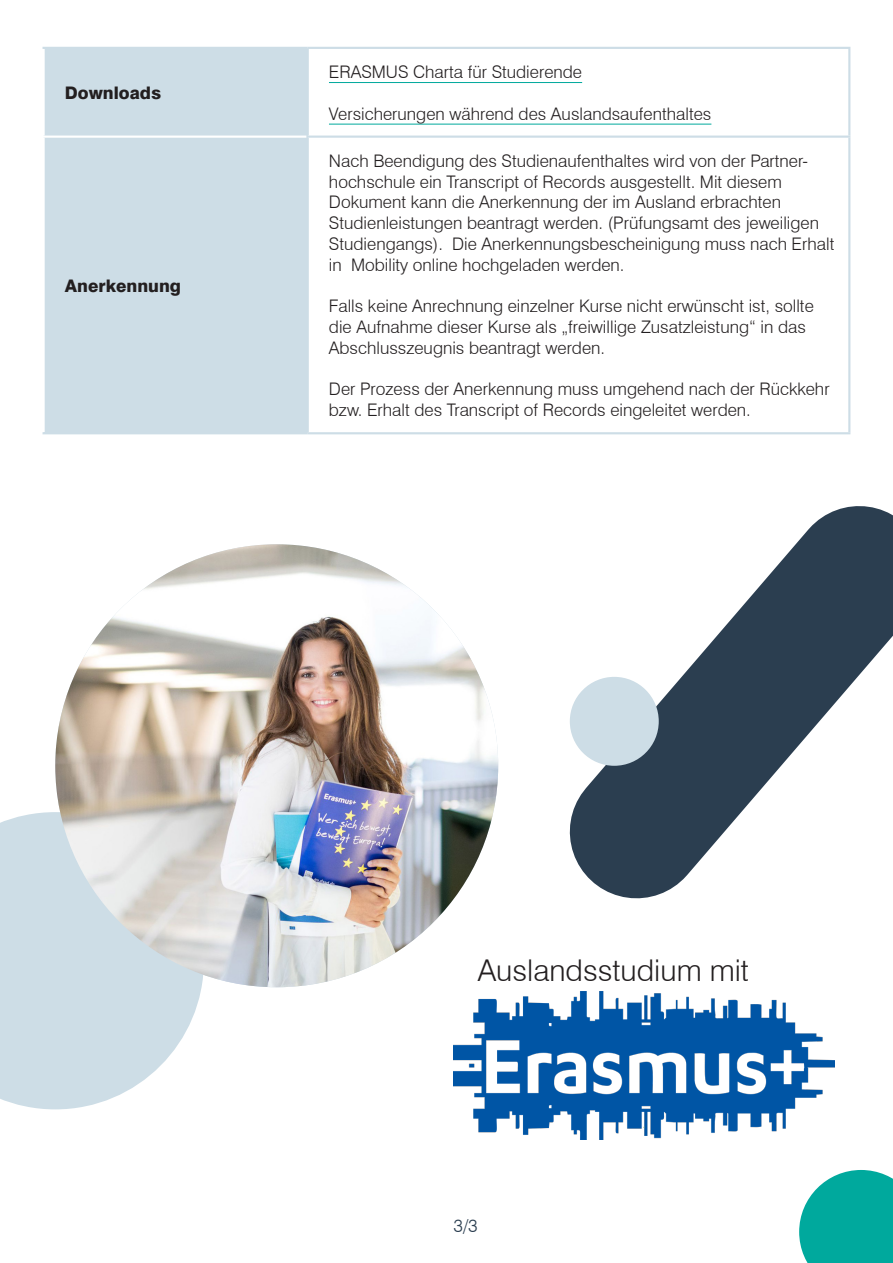
<style>
.page{position:relative;width:893px;height:1263px;background:#fff}
.page>*{position:absolute;margin:0;border:0;box-sizing:border-box;transform-origin:0 0}
.t1{font:300 30px "Swiss 721 BT";color:#231f20}
.t2{font:300 18px "Swiss 721 BT";color:#2b3e50}
.t3{font:300 17.25px/20.9px "Swiss 721 BT";color:#231f20}
.t4{font:800 17.25px "Swiss 721 BT";color:#231f20}
</style>
<div class="page">
<div style="left:45px;top:49px;width:262px;height:383px;background:#cddde6"></div>
<hr style="left:43px;top:136px;width:264px;height:2px;background:#fff">
<hr style="left:308px;top:47px;width:542px;height:2px;background:#cddde6">
<hr style="left:307px;top:49px;width:2px;height:87px;background:#cddde6">
<hr style="left:848px;top:49px;width:2px;height:87px;background:#cddde6">
<hr style="left:307px;top:136px;width:543px;height:2px;background:#cddde6">
<hr style="left:307px;top:138px;width:2px;height:294px;background:#cddde6">
<hr style="left:848px;top:138px;width:2px;height:294px;background:#cddde6">
<hr style="left:308px;top:432px;width:542px;height:2px;background:#cddde6">
<hr style="left:43px;top:47px;width:265px;height:2px;background:#cddde6">
<hr style="left:43px;top:432px;width:265px;height:2px;background:#cddde6">
<hr style="left:329px;top:82px;width:253px;height:1px;background:#00a99d">
<hr style="left:329px;top:124px;width:382px;height:1px;background:#00a99d">
<svg style="left:448px;top:385px;width:445px;height:607px"></svg>
<svg style="left:0;top:812px;width:203px;height:297px;background:#d2e0e8"></svg>
<svg style="left:799px;top:1170px;width:94px;height:93px;background:#1eb3a8"></svg>
<div style="left:570px;top:677px;width:89px;height:89px;background:#cddde6;border-radius:50%"></div>
<img style="left:55px;top:544px;width:443px;height:443px;border-radius:221px">
<img style="left:453px;top:992px;width:381px;height:147px">
<p class="t4" style="left:65px;top:82px;width:98px">Downloads</p>
<p class="t4" style="left:65px;top:275px;width:118px">Anerkennung</p>
<p class="t3" style="left:329px;top:61px;width:255px">ERASMUS Charta für Studierende</p>
<p class="t3" style="left:329px;top:103px;width:384px">Versicherungen während des Auslandsaufenthaltes</p>
<p class="t3" style="left:329px;top:150px;width:507px">Nach Beendigung des Studienaufenthaltes wird von der Partner&shy;hochschule ein Transcript of Records ausgestellt. Mit diesem Dokument kann die Anerkennung der im Ausland erbrachten Studienleistungen beantragt werden. (Prüfungsamt des jeweiligen Studiengangs). Die Anerkennungsbescheinigung muss nach Erhalt in Mobility online hochgeladen werden.</p>
<p class="t3" style="left:329px;top:296px;width:486px">Falls keine Anrechnung einzelner Kurse nicht erwünscht ist, sollte die Aufnahme dieser Kurse als „freiwillige Zusatzleistung“ in das<br>Abschlusszeugnis beantragt werden.</p>
<p class="t3" style="left:329px;top:379px;width:502px">Der Prozess der Anerkennung muss umgehend nach der Rückkehr bzw. Erhalt des Transcript of Records eingeleitet werden.</p>
<h1 class="t1" style="left:478px;top:952px;width:273px">Auslandsstudium mit</h1>
<p class="t2" style="left:453px;top:1215px;width:26px">3/3</p>
</div>
